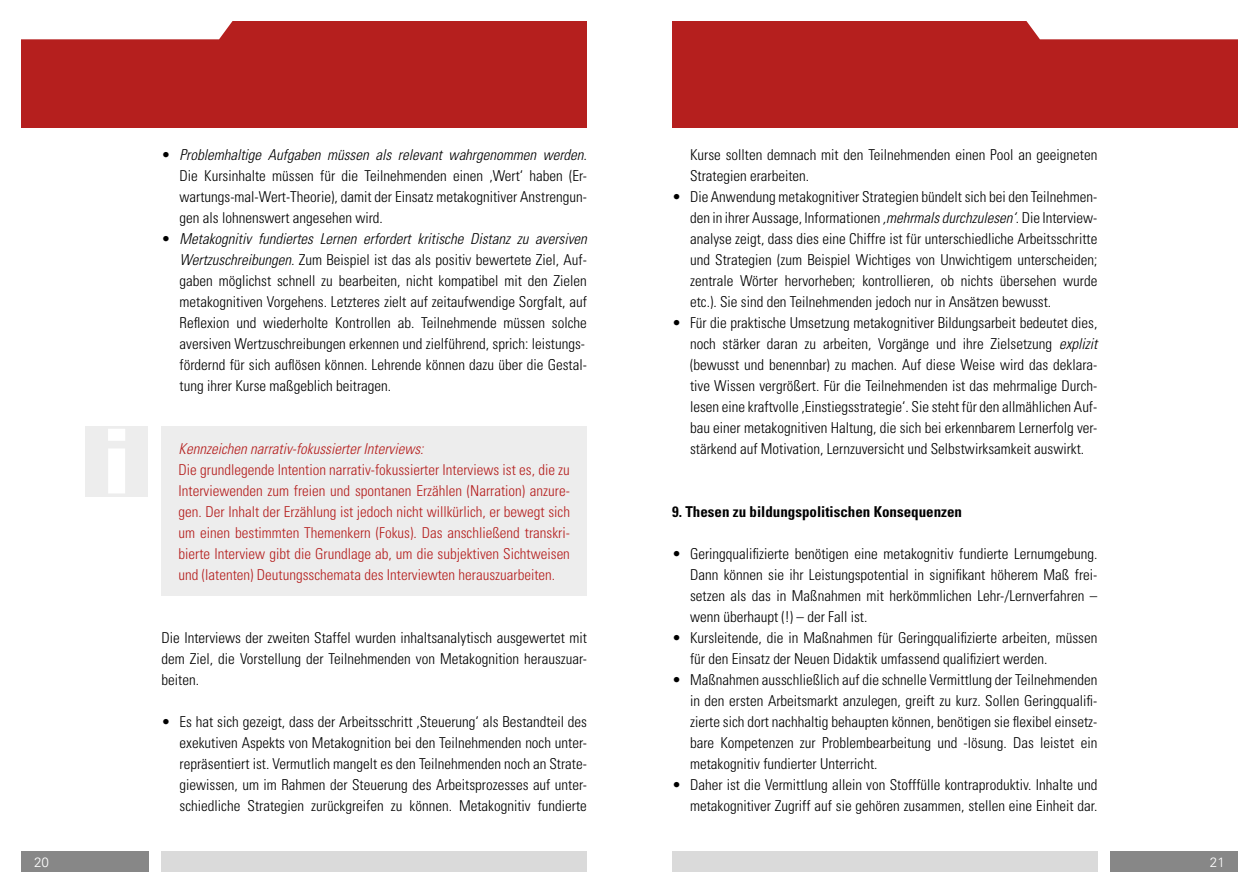
<style>
.page{position:relative;width:1259px;height:893px;background:#fff}
.page>*{position:absolute;margin:0;border:0;box-sizing:border-box;transform-origin:0 0}
.t1{font:300 condensed 15px/21px "Univers LT Std";color:#000;text-align:justify}
.t2{font:300 condensed 15px/21px "Univers LT Std";color:#b51f1e;text-align:justify}
.t3{font:italic 300 condensed 15px "Univers LT Std";color:#b51f1e}
.t4{font:700 condensed 15px "Univers LT Std";color:#000}
.t5{font:300 13.5px "Univers";color:#fff}
.s1{font-style:italic}
</style>
<div class="page">
<div style="left:21px;top:21px;width:566px;height:107px;background:#b51f1e"></div>
<div style="left:672px;top:21px;width:565px;height:107px;background:#b51f1e"></div>
<div style="left:21px;top:21px;width:212px;height:18px;background:#fff"></div>
<div style="left:1026px;top:21px;width:211px;height:18px;background:#fff"></div>
<div style="left:672px;top:851px;width:425px;height:21px;background:#dadada"></div>
<div style="left:1110px;top:851px;width:127px;height:21px;background:#878787"></div>
<div style="left:162px;top:851px;width:425px;height:21px;background:#dadada"></div>
<div style="left:21px;top:851px;width:128px;height:21px;background:#878787"></div>
<div style="left:162px;top:426px;width:425px;height:169px;background:#ededed"></div>
<div style="left:86px;top:426px;width:62px;height:71px;background:#ededed"></div>
<p class="t1" style="left:180px;top:144px;width:409px;text-indent:-18px">• <span class="s1">Problemhaltige Aufgaben müssen als relevant wahrgenommen werden.<br></span>Die Kursinhalte müssen für die Teilnehmenden einen ‚Wert‘ haben (Er&shy;wartungs-mal-Wert-Theorie), damit der Einsatz metakognitiver Anstrengun&shy;gen als lohnenswert angesehen wird.</p>
<p class="t1" style="left:180px;top:228px;width:409px;text-align:left;text-indent:-18px">• <span class="s1">Metakognitiv fundiertes Lernen erfordert kritische Distanz zu aversiven Wertzuschreibungen.</span> Zum Beispiel ist das als positiv bewertete Ziel, Auf&shy;gaben möglichst schnell zu bearbeiten, nicht kompatibel mit den Zielen metakognitiven Vorgehens. Letzteres zielt auf zeitaufwendige Sorgfalt, auf Reflexion und wiederholte Kontrollen ab. Teilnehmende müssen solche aversiven Wertzuschreibungen erkennen und zielführend, sprich: leistungs&shy;fördernd für sich auflösen können. Lehrende können dazu über die Gestal&shy;tung ihrer Kurse maßgeblich beitragen.</p>
<p class="t3" style="left:179px;top:439px;width:246px">Kennzeichen narrativ-fokussierter Interviews:</p>
<p class="t2" style="left:179px;top:459px;width:393px">Die grundlegende Intention narrativ-fokussierter Interviews ist es, die zu Interviewenden zum freien und spontanen Erzählen (Narration) anzure&shy;gen. Der Inhalt der Erzählung ist jedoch nicht willkürlich, er bewegt sich um einen bestimmten Themenkern (Fokus). Das anschließend transkri&shy;bierte Interview gibt die Grundlage ab, um die subjektiven Sichtweisen und (latenten) Deutungsschemata des Interviewten herauszuarbeiten.</p>
<p class="t1" style="left:162px;top:627px;width:427px">Die Interviews der zweiten Staffel wurden inhaltsanalytisch ausgewertet mit dem Ziel, die Vorstellung der Teilnehmenden von Metakognition herauszuar&shy;beiten.</p>
<p class="t1" style="left:180px;top:711px;width:409px;text-indent:-18px">• Es hat sich gezeigt, dass der Arbeitsschritt ‚Steuerung‘ als Bestandteil des exekutiven Aspekts von Metakognition bei den Teilnehmenden noch unter&shy;repräsentiert ist. Vermutlich mangelt es den Teilnehmenden noch an Strate&shy;giewissen, um im Rahmen der Steuerung des Arbeitsprozesses auf unter&shy;schiedliche Strategien zurückgreifen zu können. Metakognitiv fundierte</p>
<p class="t1" style="left:690px;top:144px;width:409px">Kurse sollten demnach mit den Teilnehmenden einen Pool an geeigneten<br>Strategien erarbeiten.</p>
<p class="t1" style="left:690px;top:186px;width:409px;text-indent:-18px">• Die Anwendung metakognitiver Strategien bündelt sich bei den Teilnehmen&shy;den in ihrer Aussage, Informationen <span class="s1">‚mehrmals durchzulesen‘</span>. Die Interview&shy;analyse zeigt, dass dies eine Chiffre ist für unterschiedliche Arbeitsschritte und Strategien (zum Beispiel Wichtiges von Unwichtigem unterscheiden; zentrale Wörter hervorheben; kontrollieren, ob nichts übersehen wurde etc.). Sie sind den Teilnehmenden jedoch nur in Ansätzen bewusst.</p>
<p class="t1" style="left:690px;top:312px;width:409px;text-indent:-18px">• Für die praktische Umsetzung metakognitiver Bildungsarbeit bedeutet dies, noch stärker daran zu arbeiten, Vorgänge und ihre Zielsetzung <span class="s1">explizit </span>(bewusst und benennbar) zu machen. Auf diese Weise wird das deklara&shy;tive Wissen vergrößert. Für die Teilnehmenden ist das mehrmalige Durch&shy;lesen eine kraftvolle ‚Einstiegsstrategie‘. Sie steht für den allmählichen Auf&shy;bau einer metakognitiven Haltung, die sich bei erkennbarem Lernerfolg ver&shy;stärkend auf Motivation, Lernzuversicht und Selbstwirksamkeit auswirkt.</p>
<p class="t4" style="left:672px;top:502px;width:291px">9. Thesen zu bildungspolitischen Konsequenzen</p>
<p class="t1" style="left:690px;top:543px;width:409px;text-indent:-18px">• Geringqualifizierte benötigen eine metakognitiv fundierte Lernumgebung.<br>Dann können sie ihr Leistungspotential in signifikant höherem Maß frei&shy;setzen als das in Maßnahmen mit herkömmlichen Lehr-/Lernverfahren – wenn überhaupt (!) – der Fall ist.</p>
<p class="t1" style="left:690px;top:627px;width:409px;text-indent:-18px">• Kursleitende, die in Maßnahmen für Geringqualifizierte arbeiten, müssen für den Einsatz der Neuen Didaktik umfassend qualifiziert werden.</p>
<p class="t1" style="left:690px;top:669px;width:409px;text-indent:-18px">• Maßnahmen ausschließlich auf die schnelle Vermittlung der Teilnehmenden in den ersten Arbeitsmarkt anzulegen, greift zu kurz. Sollen Geringqualifi&shy;zierte sich dort nachhaltig behaupten können, benötigen sie flexibel einsetz&shy;bare Kompetenzen zur Problembearbeitung und -lösung. Das leistet ein metakognitiv fundierter Unterricht.</p>
<p class="t1" style="left:672px;top:774px;width:427px;text-align:right">• Daher ist die Vermittlung allein von Stofffülle kontraproduktiv. Inhalte und metakognitiver Zugriff auf sie gehören zusammen, stellen eine Einheit dar.</p>
<p class="t5" style="left:34px;top:854px;width:17px">20</p>
<p class="t5" style="left:1210px;top:854px;width:17px">21</p>
</div>
